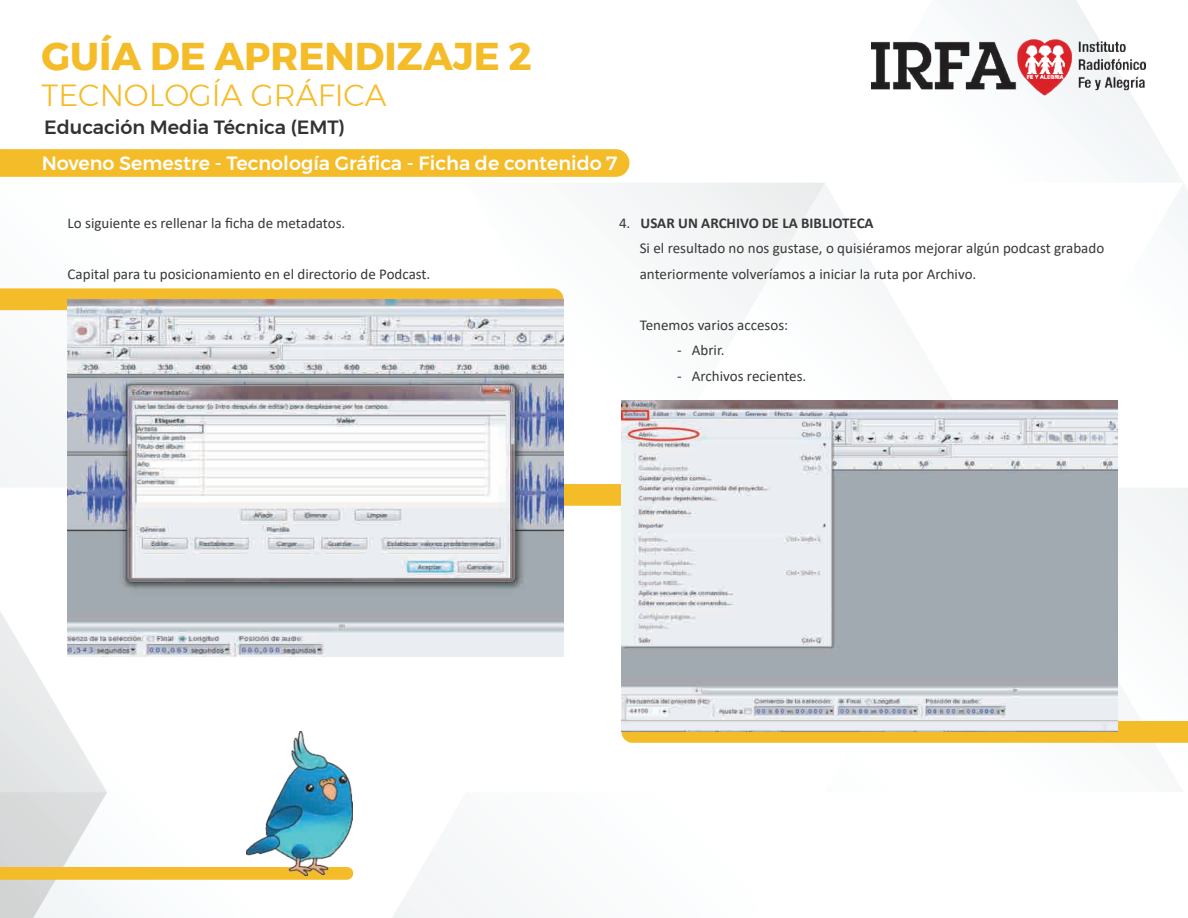
<style>
.page{position:relative;width:1188px;height:918px;background:#fff}
.page>*{position:absolute;margin:0;border:0;box-sizing:border-box;transform-origin:0 0}
.t1{font:700 38.7px "Montserrat";color:#f5bc29}
.t2{font:300 30.45px "Montserrat";color:#f5bc29}
.t3{font:500 19.2px "Montserrat";color:#fff}
.t4{font:500 19.2px "Montserrat";color:#313232}
.t5{font:15px/25.5px "Calibri";color:#373838}
.t6{font:700 15px "Calibri";color:#373838}
.s1{font-weight:400}
</style>
<div class="page">
<img style="left:0;top:0;width:1188px;height:917px">
<img style="left:0;top:917px;width:1188px;height:1px">
<div style="left:245px;top:484px;width:733px;height:22px;background:#f5bc29;border-radius:11px"></div>
<svg style="left:622px;top:721px;width:566px;height:22px;background:#f5bd2d"></svg>
<svg style="left:0;top:288px;width:564px;height:22px;background:#f5be31"></svg>
<img style="left:872px;top:40px;width:274px;height:55px">
<svg style="left:0;top:149px;width:630px;height:28px;background:#f5bc2c"></svg>
<img style="left:68px;top:299px;width:496px;height:358px">
<img style="left:622px;top:401px;width:496px;height:331px">
<svg style="left:0;top:867px;width:353px;height:13px;background:#f4bd2e"></svg>
<img style="left:246px;top:732px;width:106px;height:144px">
<h1 class="t1" style="left:42px;top:34px;width:492px">GUÍA DE APRENDIZAJE 2</h1>
<h2 class="t2" style="left:42px;top:78px;width:347px">TECNOLOGÍA GRÁFICA</h2>
<p class="t4" style="left:44px;top:119px;width:302px">Educación Media Técnica (EMT)</p>
<p class="t3" style="left:42px;top:148px;width:577px">Noveno Semestre - Tecnología Gráfica - Ficha de contenido 7</p>
<p class="t5" style="left:68px;top:210px;width:279px">Lo siguiente es rellenar la ficha de metadatos.</p>
<p class="t5" style="left:68px;top:261px;width:364px">Capital para tu posicionamiento en el directorio de Podcast.</p>
<p class="t6" style="left:619px;top:215px;width:256px"><span class="s1">4.</span> USAR UN ARCHIVO DE LA BIBLIOTECA</p>
<p class="t5" style="left:640px;top:235px;width:466px">Si el resultado no nos gustase, o quisiéramos mejorar algún podcast grabado anteriormente volveríamos a iniciar la ruta por Archivo.</p>
<p class="t5" style="left:640px;top:312px;width:150px">Tenemos varios accesos:</p>
<p class="t5" style="left:677px;top:337px;width:49px">- Abrir.</p>
<p class="t5" style="left:677px;top:363px;width:131px">- Archivos recientes.</p>
</div>
